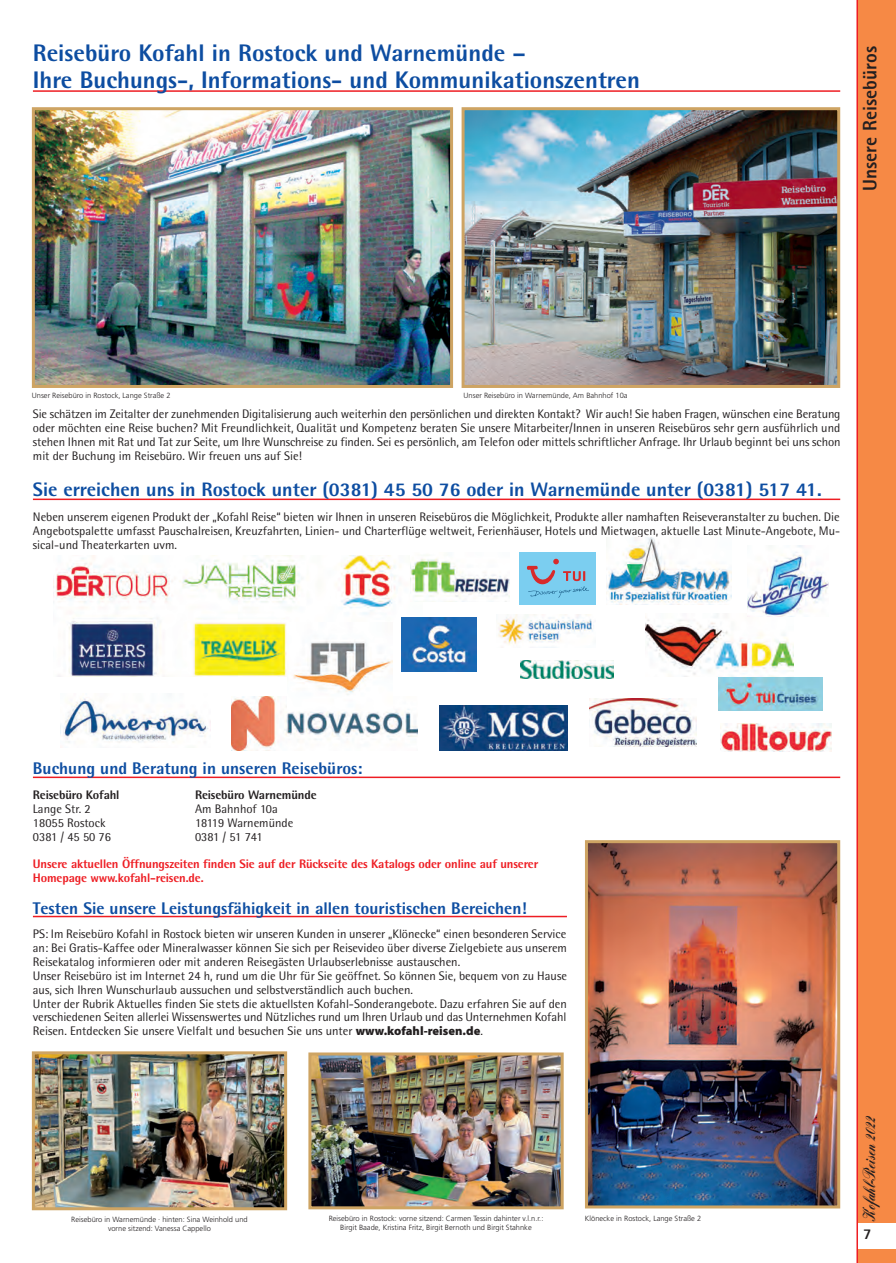
<style>
.page{position:relative;width:896px;height:1263px;background:#fff}
.page>*{position:absolute;margin:0;border:0;box-sizing:border-box;transform-origin:0 0}
.t1{font:800 24px/27px "Rotis Semi Sans";color:#0d4da1}
.t2{font:800 19.5px "Rotis Semi Sans";color:#0d4da1}
.t3{font:800 19.5px "Rotis Sans Serif";color:#231f20}
.t4{font:700 18px "Englische Schreibschrift T";letter-spacing:-.01em;color:#231f20;scale:.75 1}
.t5{font:800 16.8px "Rotis Semi Sans";color:#0d4da1}
.t6{font:800 15px "Rotis Sans Serif";color:#231f20}
.t7{font:12.3px/13.8px "Rotis Semi Sans";color:#231f20;text-align:justify}
.t8{font:800 12.3px/13.8px "Rotis Semi Sans";letter-spacing:-.01em;color:#ee1d23}
.t9{font:800 12.3px "Rotis Semi Sans";letter-spacing:-.01em;color:#231f20}
.t10{font:12.3px "Rotis Semi Sans";letter-spacing:-.02em;color:#231f20}
.t11{font:300 7.5px/9px "Frutiger";color:#231f20;text-align:center}
.s1{font-family:"Adobe Corp ID Myriad Bl"}
</style>
<div class="page">
<div style="left:857px;top:0;width:38px;height:1262px;background:#f68945"></div>
<div style="left:857px;top:1222px;width:38px;height:26px;background:#fff"></div>
<hr style="left:856px;top:0;width:1px;height:1262px;background:#ee1d23">
<hr style="left:33px;top:90px;width:807px;height:2px;background:#ee1d23">
<hr style="left:33px;top:498px;width:807px;height:2px;background:#ee1d23">
<hr style="left:33px;top:776px;width:807px;height:2px;background:#ee1d23">
<hr style="left:33px;top:915px;width:534px;height:2px;background:#ee1d23">
<img style="left:36px;top:111px;width:413px;height:273px">
<div style="left:32px;top:107px;width:421px;height:281px;border:3px solid #cea463"></div>
<img style="left:465px;top:111px;width:371px;height:273px">
<div style="left:461px;top:107px;width:379px;height:281px;border:3px solid #cea463"></div>
<img style="left:589px;top:844px;width:247px;height:360px">
<div style="left:585px;top:840px;width:255px;height:368px;border:3px solid #cea463"></div>
<img style="left:520px;top:660px;width:93px;height:18px">
<div style="left:519px;top:552px;width:76px;height:52px;background:#7bcef0"></div>
<svg style="left:527px;top:558px;width:62px;height:39px"></svg>
<img style="left:718px;top:677px;width:104px;height:34px">
<img style="left:498px;top:614px;width:96px;height:31px">
<img style="left:439px;top:705px;width:128px;height:45px">
<img style="left:312px;top:1056px;width:247px;height:149px">
<div style="left:308px;top:1052px;width:255px;height:157px;border:3px solid #cea463"></div>
<img style="left:36px;top:1055px;width:247px;height:151px">
<div style="left:32px;top:1051px;width:255px;height:159px;border:3px solid #cea463"></div>
<img style="left:56px;top:555px;width:339px;height:121px">
<img style="left:60px;top:698px;width:148px;height:45px">
<img style="left:231px;top:696px;width:186px;height:54px">
<img style="left:287px;top:622px;width:105px;height:89px">
<img style="left:645px;top:614px;width:148px;height:62px">
<img style="left:720px;top:724px;width:111px;height:27px">
<img style="left:589px;top:698px;width:108px;height:48px">
<img style="left:410px;top:555px;width:100px;height:47px">
<img style="left:606px;top:537px;width:125px;height:67px">
<img style="left:401px;top:617px;width:75px;height:55px">
<img style="left:747px;top:545px;width:82px;height:71px">
<h1 class="t1" style="left:33px;top:42px;width:608px">Reisebüro Kofahl in Rostock und Warnemünde –<br>Ihre Buchungs-, Informations- und Kommunikationszentren</h1>
<h2 class="t3" style="left:862px;top:191px;width:146px;rotate:-90deg">Unsere Reisebüros</h2>
<p class="t11" style="left:32px;top:391px;width:140px">Unser Reisebüro in Rostock, Lange Straße 2</p>
<p class="t11" style="left:463px;top:391px;width:165px">Unser Reisebüro in Warnemünde, Am Bahnhof 10a</p>
<p class="t7" style="left:33px;top:408px;width:809px">Sie schätzen im Zeitalter der zunehmenden Digitalisierung auch weiterhin den persönlichen und direkten Kontakt? Wir auch! Sie haben Fragen, wünschen eine Beratung oder möchten eine Reise buchen? Mit Freundlichkeit, Qualität und Kompetenz beraten Sie unsere Mitarbeiter/Innen in unseren Reisebüros sehr gern ausführlich und stehen Ihnen mit Rat und Tat zur Seite, um Ihre Wunschreise zu finden. Sei es persönlich, am Telefon oder mittels schriftlicher Anfrage. Ihr Urlaub beginnt bei uns schon mit der Buchung im Reisebüro. Wir freuen uns auf Sie!</p>
<h2 class="t2" style="left:33px;top:483px;width:790px">Sie erreichen uns in Rostock unter (0381) 45 50 76 oder in Warnemünde unter (0381) 517 41.</h2>
<p class="t7" style="left:33px;top:511px;width:808px">Neben unserem eigenen Produkt der „Kofahl Reise“ bieten wir Ihnen in unseren Reisebüros die Möglichkeit, Produkte aller namhaften Reiseveranstalter zu buchen. Die Angebotspalette umfasst Pauschalreisen, Kreuzfahrten, Linien- und Charterflüge weltweit, Ferienhäuser, Hotels und Mietwagen, aktuelle Last Minute-Angebote, Mu&shy;sical-und Theaterkarten uvm.</p>
<h3 class="t5" style="left:33px;top:762px;width:331px">Buchung und Beratung in unseren Reisebüros:</h3>
<p class="t9" style="left:33px;top:790px;width:88px">Reisebüro Kofahl</p>
<p class="t9" style="left:195px;top:790px;width:123px">Reisebüro Warnemünde</p>
<p class="t7" style="left:33px;top:803px;width:59px">Lange Str. 2</p>
<p class="t7" style="left:195px;top:803px;width:84px">Am Bahnhof 10a</p>
<p class="t7" style="left:33px;top:816px;width:74px">18055 Rostock</p>
<p class="t7" style="left:195px;top:816px;width:100px">18119 Warnemünde</p>
<p class="t7" style="left:33px;top:830px;width:80px">0381 / 45 50 76</p>
<p class="t10" style="left:195px;top:832px;width:69px">0381 / 51 741</p>
<p class="t8" style="left:33px;top:858px;width:507px">Unsere aktuellen Öffnungszeiten finden Sie auf der Rückseite des Katalogs oder online auf unserer<br>Homepage www.kofahl-reisen.de.</p>
<h3 class="t5" style="left:33px;top:902px;width:495px">Testen Sie unsere Leistungsfähigkeit in allen touristischen Bereichen!</h3>
<p class="t7" style="left:33px;top:928px;width:535px;text-align:left">PS: Im Reisebüro Kofahl in Rostock bieten wir unseren Kunden in unserer „Klönecke“ einen besonderen Service an: Bei Gratis-Kaffee oder Mineralwasser können Sie sich per Reisevideo über diverse Zielgebiete aus unserem Reisekatalog informieren oder mit anderen Reisegästen Urlaubserlebnisse austauschen.<br>Unser Reisebüro ist im Internet 24 h, rund um die Uhr für Sie geöffnet. So können Sie, bequem von zu Hause aus, sich Ihren Wunschurlaub aussuchen und selbstverständlich auch buchen.<br>Unter der Rubrik Aktuelles finden Sie stets die aktuellsten Kofahl-Sonderangebote. Dazu erfahren Sie auf den verschiedenen Seiten allerlei Wissenswertes und Nützliches rund um Ihren Urlaub und das Unternehmen Kofahl Reisen. Entdecken Sie unsere Vielfalt und besuchen Sie uns unter <span class="s1">www.kofahl-reisen.de</span>.</p>
<p class="t11" style="left:71px;top:1215px;width:178px">Reisebüro in Warnemünde · hinten: Sina Weinhold und</p>
<p class="t11" style="left:585px;top:1214px;width:118px">Klönecke in Rostock, Lange Straße 2</p>
<p class="t11" style="left:108px;top:1224px;width:104px">vorne sitzend: Vanessa Cappello</p>
<p class="t11" style="left:328px;top:1213px;width:216px">Reisebüro in Rostock: vorne sitzend: Carmen Tessin dahinter v.l.n.r.:<br>Birgit Baade, Kristina Fritz, Birgit Bernoth und Birgit Stahnke</p>
<h3 class="t4" style="left:858px;top:1221px;width:143px;rotate:-90deg">Kofahl-Reisen 2022</h3>
<p class="t6" style="left:862px;top:1228px;width:10px">7</p>
</div>
